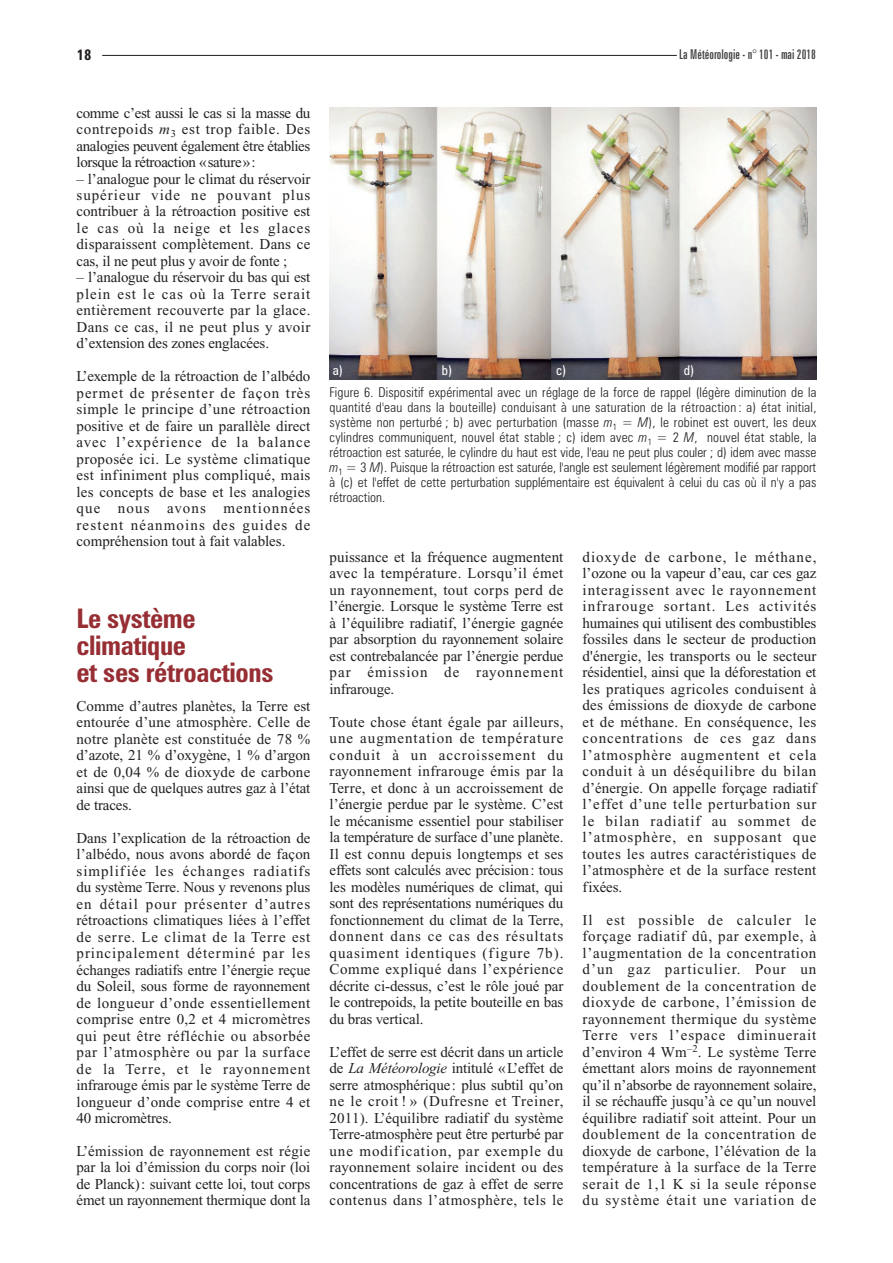
<style>
.page{position:relative;width:893px;height:1263px;background:#fff}
.page>*{position:absolute;margin:0;border:0;box-sizing:border-box;transform-origin:0 0}
.t1{font:700 condensed 27px/27px "Zurich BT";letter-spacing:-.015em;color:#962e33}
.t2{font:15px/16.5px "Times New Roman";color:#231f20;text-align:justify}
.t3{font:700 condensed 15px "Zurich BT";color:#231f20}
.t4{font:300 condensed 13.5px/15px "Zurich BT";color:#231f20;text-align:justify}
.t5{font:extra-condensed 13.5px "Zurich BT";color:#3e3e3f}
.t6{font:condensed 13.5px "Zurich BT";color:#fff}
.s1{font-style:italic}
</style>
<div class="page">
<hr style="left:102px;top:55px;width:575px;height:1px;background:#231f20">
<img style="left:330px;top:107px;width:486px;height:272px">
<p class="t3" style="left:77px;top:49px;width:16px">18</p>
<p class="t5" style="left:679px;top:49px;width:138px">La Météorologie - n° 101 - mai 2018</p>
<p class="t2" style="left:77px;top:106px;width:235px">comme c’est aussi le cas si la masse du contrepoids <span class="s1">m</span><sub>3</sub> est trop faible. Des analogies peuvent également être établies lorsque la rétroaction «sature»:</p>
<p class="t2" style="left:77px;top:172px;width:235px">– l’analogue pour le climat du réservoir supérieur vide ne pouvant plus contribuer à la rétroaction positive est le cas où la neige et les glaces disparaissent complètement. Dans ce cas, il ne peut plus y avoir de fonte ;</p>
<p class="t2" style="left:77px;top:271px;width:235px">– l’analogue du réservoir du bas qui est plein est le cas où la Terre serait entièrement recouverte par la glace.<br>Dans ce cas, il ne peut plus y avoir d’extension des zones englacées.</p>
<p class="t2" style="left:77px;top:369px;width:235px">L’exemple de la rétroaction de l’albédo permet de présenter de façon très simple le principe d’une rétroaction positive et de faire un parallèle direct avec l’expérience de la balance proposée ici. Le système climatique est infiniment plus compliqué, mais les concepts de base et les analogies que nous avons mentionnées restent néanmoins des guides de compréhension tout à fait valables.</p>
<h1 class="t1" style="left:77px;top:607px;width:198px">Le système climatique<br>et ses rétroactions</h1>
<p class="t2" style="left:77px;top:699px;width:235px">Comme d’autres planètes, la Terre est entourée d’une atmosphère. Celle de notre planète est constituée de 78 % d’azote, 21 % d’oxygène, 1 % d’argon et de 0,04 % de dioxyde de carbone ainsi que de quelques autres gaz à l’état de traces.</p>
<p class="t2" style="left:77px;top:831px;width:235px">Dans l’explication de la rétroaction de l’albédo, nous avons abordé de façon simplifiée les échanges radiatifs du système Terre. Nous y revenons plus en détail pour présenter d’autres rétroactions climatiques liées à l’effet de serre. Le climat de la Terre est principalement déterminé par les échanges radiatifs entre l’énergie reçue du Soleil, sous forme de rayonnement de longueur d’onde essentiellement comprise entre 0,2 et 4 micromètres qui peut être réfléchie ou absorbée par l’atmosphère ou par la surface de la Terre, et le rayonnement infrarouge émis par le système Terre de longueur d’onde comprise entre 4 et 40 micromètres.</p>
<p class="t2" style="left:77px;top:1144px;width:235px">L’émission de rayonnement est régie par la loi d’émission du corps noir (loi de Planck): suivant cette loi, tout corps émet un rayonnement thermique dont la</p>
<p class="t6" style="left:333px;top:365px;width:11px">a)</p>
<p class="t6" style="left:442px;top:365px;width:12px">b)</p>
<p class="t6" style="left:556px;top:365px;width:11px">c)</p>
<p class="t6" style="left:684px;top:365px;width:12px">d)</p>
<p class="t4" style="left:330px;top:386px;width:488px">Figure 6. Dispositif expérimental avec un réglage de la force de rappel (légère diminution de la quantité d'eau dans la bouteille) conduisant à une saturation de la rétroaction : a) état initial, système non perturbé ; b) avec perturbation (masse <span class="s1">m</span><sub>1</sub> = <span class="s1">M</span>), le robinet est ouvert, les deux cylindres communiquent, nouvel état stable ; c) idem avec <span class="s1">m</span><sub>1</sub> = 2 <span class="s1">M</span>, nouvel état stable, la rétroaction est saturée, le cylindre du haut est vide, l'eau ne peut plus couler ; d) idem avec masse <span class="s1">m</span><sub>1</sub> = 3 <span class="s1">M</span>). Puisque la rétroaction est saturée, l'angle est seulement légèrement modifié par rapport à (c) et l'effet de cette perturbation supplémentaire est équivalent à celui du cas où il n'y a pas rétroaction.</p>
<p class="t2" style="left:330px;top:550px;width:235px">puissance et la fréquence augmentent avec la température. Lorsqu’il émet un rayonnement, tout corps perd de l’énergie. Lorsque le système Terre est à l’équilibre radiatif, l’énergie gagnée par absorption du rayonnement solaire est contrebalancée par l’énergie perdue par émission de rayonnement infrarouge.</p>
<p class="t2" style="left:330px;top:715px;width:235px">Toute chose étant égale par ailleurs, une augmentation de température conduit à un accroissement du rayonnement infrarouge émis par la Terre, et donc à un accroissement de l’énergie perdue par le système. C’est le mécanisme essentiel pour stabiliser la température de surface d’une planète.<br>Il est connu depuis longtemps et ses effets sont calculés avec précision: tous les modèles numériques de climat, qui sont des représentations numériques du fonctionnement du climat de la Terre, donnent dans ce cas des résultats quasiment identiques (figure 7b).<br>Comme expliqué dans l’expérience décrite ci-dessus, c’est le rôle joué par le contrepoids, la petite bouteille en bas du bras vertical.</p>
<p class="t2" style="left:330px;top:1045px;width:235px">L’effet de serre est décrit dans un article de <span class="s1">La Météorologie</span> intitulé «L’effet de serre atmosphérique: plus subtil qu’on ne le croit ! » (Dufresne et Treiner, 2011). L’équilibre radiatif du système Terre-atmosphère peut être perturbé par une modification, par exemple du rayonnement solaire incident ou des concentrations de gaz à effet de serre contenus dans l’atmosphère, tels le</p>
<p class="t2" style="left:583px;top:550px;width:235px">dioxyde de carbone, le méthane, l’ozone ou la vapeur d’eau, car ces gaz interagissent avec le rayonnement infrarouge sortant. Les activités humaines qui utilisent des combustibles fossiles dans le secteur de production d'énergie, les transports ou le secteur résidentiel, ainsi que la déforestation et les pratiques agricoles conduisent à des émissions de dioxyde de carbone et de méthane. En conséquence, les concentrations de ces gaz dans l’atmosphère augmentent et cela conduit à un déséquilibre du bilan d’énergie. On appelle forçage radiatif l’effet d’une telle perturbation sur le bilan radiatif au sommet de l’atmosphère, en supposant que toutes les autres caractéristiques de l’atmosphère et de la surface restent fixées.</p>
<p class="t2" style="left:583px;top:913px;width:235px">Il est possible de calculer le forçage radiatif dû, par exemple, à l’augmentation de la concentration d’un gaz particulier. Pour un doublement de la concentration de dioxyde de carbone, l’émission de rayonnement thermique du système Terre vers l’espace diminuerait d’environ 4 Wm<sup>–2</sup>. Le système Terre émettant alors moins de rayonnement qu’il n’absorbe de rayonnement solaire, il se réchauffe jusqu’à ce qu’un nouvel équilibre radiatif soit atteint. Pour un doublement de la concentration de dioxyde de carbone, l’élévation de la température à la surface de la Terre serait de 1,1 K si la seule réponse du système était une variation de</p>
</div>
